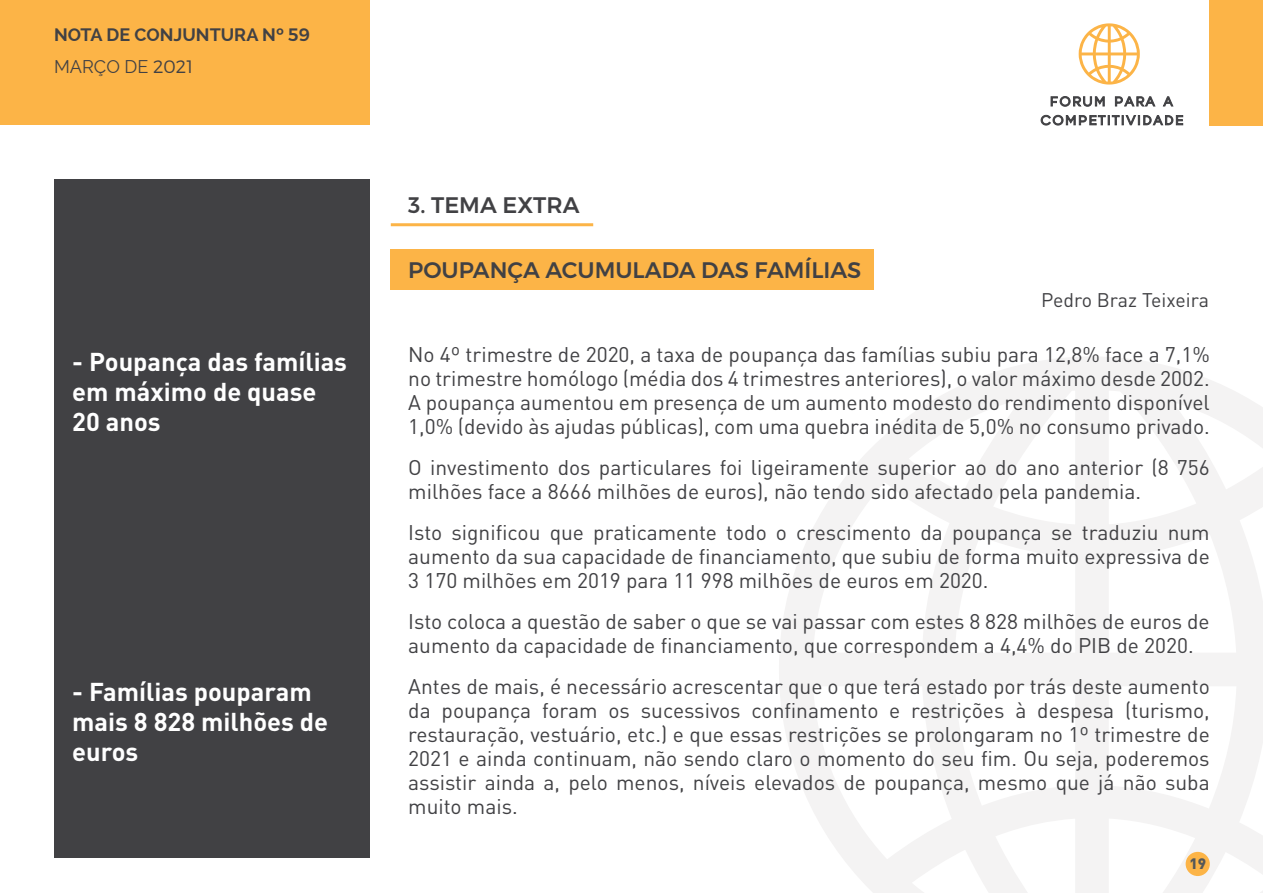
<style>
.page{position:relative;width:1263px;height:893px;background:#fff}
.page>*{position:absolute;margin:0;border:0;box-sizing:border-box;transform-origin:0 0}
.t1{font:700 25.5px/30px "DIN Pro";color:#fff}
.t2{font:500 22.5px "Montserrat";color:#414144}
.t3{font:21px/24px "DIN Pro";color:#414144;text-align:justify}
.t4{font:19.5px "DIN Pro";color:#414144}
.t5{font:700 18px/32px "Raleway";color:#414144}
.t6{font:900 15px "DIN Pro";color:#555859}
.s1{font-family:"Montserrat";font-weight:500}
.s2{font-weight:400}
.s3{font-family:"Montserrat";font-weight:300}
</style>
<div class="page">
<div style="left:54px;top:179px;width:316px;height:678px;background:#414144"></div>
<svg style="left:779px;top:357px;width:484px;height:536px"></svg>
<div style="left:0;top:0;width:370px;height:125px;background:#fcb447"></div>
<div style="left:1210px;top:0;width:53px;height:125px;background:#fcb447"></div>
<svg style="left:1079px;top:23px;width:61px;height:62px"></svg>
<svg style="left:1050px;top:96px;width:55px;height:11px"></svg>
<svg style="left:1115px;top:96px;width:41px;height:11px"></svg>
<svg style="left:1162px;top:96px;width:12px;height:11px"></svg>
<svg style="left:1040px;top:114px;width:143px;height:12px"></svg>
<div style="left:1185px;top:852px;width:25px;height:24px;background:#fcb447;border-radius:50%"></div>
<div style="left:391px;top:249px;width:483px;height:41px;background:#fcb447"></div>
<hr style="left:391px;top:223px;width:202px;height:3px;background:#fcb447">
<p class="t5" style="left:54px;top:19px;width:257px">NOTA DE CONJUNTURA Nº <span class="s1">59<br></span><span class="s2">MARÇO DE</span> <span class="s3">2021</span></p>
<p class="t1" style="left:72px;top:346px;width:276px">- Poupança das famílias em máximo de quase<br>20 anos</p>
<p class="t1" style="left:72px;top:676px;width:257px">- Famílias pouparam mais 8 828 milhões de euros</p>
<p class="t2" style="left:408px;top:191px;width:173px">3. TEMA EXTRA</p>
<p class="t2" style="left:408px;top:256px;width:455px">POUPANÇA ACUMULADA DAS FAMÍLIAS</p>
<p class="t4" style="left:1041px;top:286px;width:169px">Pedro Braz Teixeira</p>
<p class="t3" style="left:408px;top:341px;width:803px">No 4º trimestre de 2020, a taxa de poupança das famílias subiu para 12,8% face a 7,1% no trimestre homólogo (média dos 4 trimestres anteriores), o valor máximo desde 2002.<br>A poupança aumentou em presença de um aumento modesto do rendimento disponível 1,0% (devido às ajudas públicas), com uma quebra inédita de 5,0% no consumo privado.</p>
<p class="t3" style="left:408px;top:454px;width:803px">O investimento dos particulares foi ligeiramente superior ao do ano anterior (8 756 milhões face a 8666 milhões de euros), não tendo sido afectado pela pandemia.</p>
<p class="t3" style="left:408px;top:519px;width:803px">Isto significou que praticamente todo o crescimento da poupança se traduziu num aumento da sua capacidade de financiamento, que subiu de forma muito expressiva de 3 170 milhões em 2019 para 11 998 milhões de euros em 2020.</p>
<p class="t3" style="left:408px;top:608px;width:803px">Isto coloca a questão de saber o que se vai passar com estes 8 828 milhões de euros de aumento da capacidade de financiamento, que correspondem a 4,4% do PIB de 2020.</p>
<p class="t3" style="left:408px;top:673px;width:803px">Antes de mais, é necessário acrescentar que o que terá estado por trás deste aumento da poupança foram os sucessivos confinamento e restrições à despesa (turismo, restauração, vestuário, etc.) e que essas restrições se prolongaram no 1º trimestre de 2021 e ainda continuam, não sendo claro o momento do seu fim. Ou seja, poderemos assistir ainda a, pelo menos, níveis elevados de poupança, mesmo que já não suba muito mais.</p>
<p class="t6" style="left:1189px;top:853px;width:18px">19</p>
</div>
